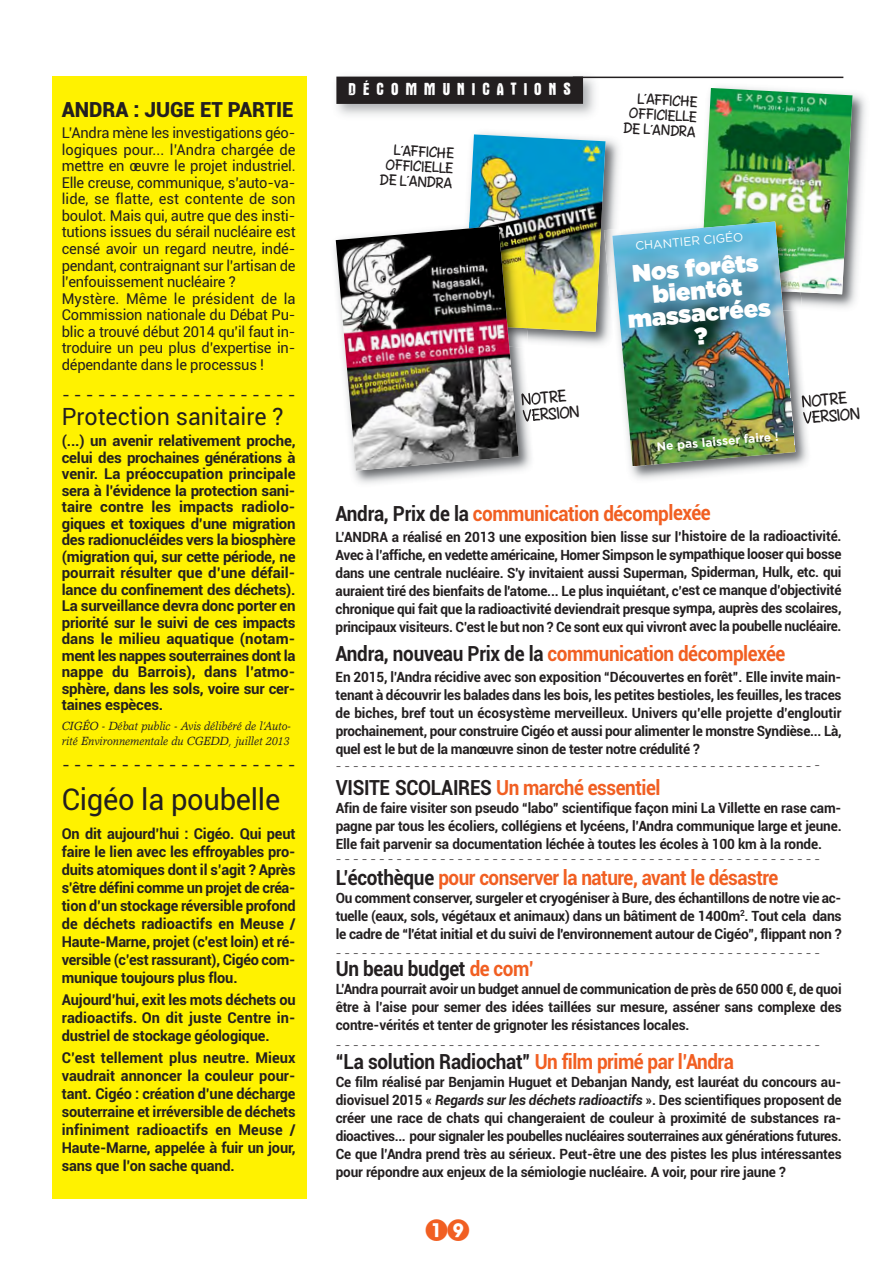
<style>
.page{position:relative;width:893px;height:1263px;background:#fff}
.page>*{position:absolute;margin:0;border:0;box-sizing:border-box;transform-origin:0 0}
.t1{font:30px "Roboto";letter-spacing:-.01em;color:#231f20}
.t2{font:900 24px/22.8px "Gotham";color:#fff;text-align:center}
.t3{font:24px "Roboto";color:#231f20}
.t4{font:700 21px "Roboto";letter-spacing:-.025em;color:#f15f22;scale:.9 1}
.t5{font:700 21px "Roboto";letter-spacing:-.015em;color:#231f20;scale:.9 1}
.t6{font:900 21px "Roboto";color:#231f20}
.t7{font:18px "Roboto";color:#231f20}
.t8{font:18px "Victor";letter-spacing:.4em;color:#fff}
.t9{font:700 15px/16.5px "Roboto";letter-spacing:-.01em;color:#231f20;text-align:justify}
.t10{font:15px/16.5px "Roboto";letter-spacing:-.015em;color:#231f20}
.t11{font:15px/16.5px "Chinacat";color:#231f20}
.t12{font:700 14.25px/18px "Roboto";letter-spacing:-.02em;color:#231f20;text-align:justify;scale:.95 1}
.t13{font:300 14.25px "Roboto";color:#231f20;scale:.95 1}
.t14{font:13.5px/15.1px "Chinacat";color:#231f20;text-align:right}
.t15{font:italic 12px/15px "Garth Graphic";letter-spacing:-.01em;color:#231f20}
.t16{font:700 12px "Gotham";color:#fff}
.t17{font:12px "Gotham";color:#fff}
.s1{color:#231f20}
.s2{color:#f15f22}
.s3{font-style:italic}
</style>
<div class="page">
<img style="left:480px;top:133px;width:132px;height:96px">
<img style="left:334px;top:240px;width:176px;height:244px">
<img style="left:467px;top:134px;width:138px;height:337px">
<img style="left:336px;top:226px;width:183px;height:245px">
<div style="left:52px;top:76px;width:254px;height:1123px;background:#fff200"></div>
<img style="left:717px;top:87px;width:149px;height:217px">
<img style="left:630px;top:466px;width:166px;height:14px">
<img style="left:604px;top:229px;width:8px;height:119px">
<img style="left:612px;top:88px;width:240px;height:378px">
<img style="left:612px;top:221px;width:183px;height:244px">
<img style="left:336px;top:76px;width:267px;height:40px">
<div style="left:336px;top:77px;width:247px;height:27px;background:#231f20"></div>
<hr style="left:573px;top:77px;width:270px;height:1px;background:#231f20">
<h3 class="t6" style="left:62px;top:101px;width:233px">ANDRA : JUGE ET PARTIE</h3>
<p class="t10" style="left:62px;top:126px;width:235px">L’Andra mène les investigations géo&shy;logiques pour... l’Andra chargée de mettre en oeuvre le projet industriel.<br>Elle creuse, communique, s’auto-va&shy;lide, se flatte, est contente de son boulot. Mais qui, autre que des insti&shy;tutions issues du sérail nucléaire est censé avoir un regard neutre, indé&shy;pendant, contraignant sur l’artisan de l’enfouissement nucléaire ?<br>Mystère. Même le président de la Commission nationale du Débat Pu&shy;blic a trouvé début 2014 qu’il faut in&shy;troduire un peu plus d’expertise in&shy;dépendante dans le processus !</p>
<p class="t7" style="left:62px;top:387px;width:235px">- - - - - - - - - - - - - - - - - - - -</p>
<h2 class="t3" style="left:62px;top:406px;width:223px">Protection sanitaire ?</h2>
<p class="t9" style="left:62px;top:434px;width:235px">(...) un avenir relativement proche, celui des prochaines générations à venir. La préoccupation principale sera à l’évidence la protection sani&shy;taire contre les impacts radiolo&shy;giques et toxiques d’une migration des radionucléides vers la biosphère (migration qui, sur cette période, ne pourrait résulter que d’une défail&shy;lance du confinement des déchets).<br>La surveillance devra donc porter en priorité sur le suivi de ces impacts dans le milieu aquatique (notam&shy;ment les nappes souterraines dont la nappe du Barrois), dans l’atmo&shy;sphère, dans les sols, voire sur cer&shy;taines espèces.</p>
<p class="t15" style="left:62px;top:719px;width:231px">CIGÉO - Débat public - Avis délibéré de l’Auto&shy;rité Environnementale du CGEDD, juillet 2013</p>
<p class="t7" style="left:62px;top:758px;width:235px">- - - - - - - - - - - - - - - - - - - -</p>
<h1 class="t1" style="left:62px;top:787px;width:220px">Cigéo la poubelle</h1>
<p class="t9" style="left:62px;top:825px;width:235px;line-height:18px">On dit aujourd’hui : Cigéo. Qui peut faire le lien avec les effroyables pro&shy;duits atomiques dont il s’agit ? Après s’être défini comme un projet de créa&shy;tion d’un stockage réversible profond de déchets radioactifs en Meuse / Haute-Marne, projet (c’est loin) et ré&shy;versible (c’est rassurant), Cigéo com&shy;munique toujours plus flou.</p>
<p class="t9" style="left:62px;top:992px;width:235px;line-height:18px">Aujourd’hui, exit les mots déchets ou radioactifs. On dit juste Centre in&shy;dustriel de stockage géologique.</p>
<p class="t9" style="left:62px;top:1050px;width:235px;line-height:18px">C’est tellement plus neutre. Mieux vaudrait annoncer la couleur pour&shy;tant. Cigéo : création d’une décharge souterraine et irréversible de déchets infiniment radioactifs en Meuse / Haute-Marne, appelée à fuir un jour, sans que l’on sache quand.</p>
<p class="t8" style="left:349px;top:79px;width:224px">DÉCOMMUNICATIONS</p>
<p class="t14" style="left:382px;top:143px;width:74px;rotate:3deg">L’AFFICHE<br>OFFICIELLE<br>DE L’ANDRA</p>
<p class="t11" style="left:521px;top:393px;width:59px;rotate:-5deg">NOTRE<br>VERSION</p>
<p class="t14" style="left:626px;top:92px;width:74px;rotate:3deg">L’AFFICHE<br>OFFICIELLE<br>DE L’ANDRA</p>
<p class="t17" style="left:635px;top:242px;width:110px;rotate:-5deg">CHANTIER CIGÉO</p>
<h2 class="t2" style="left:623px;top:264px;width:145px;rotate:-5deg">Nos forêts bientôt massacrées ?</h2>
<p class="t16" style="left:656px;top:441px;width:124px;rotate:-5deg">Ne pas laisser faire !</p>
<p class="t11" style="left:802px;top:395px;width:59px;rotate:-5deg">NOTRE<br>VERSION</p>
<h3 class="t4" style="left:336px;top:504px;width:418px"><span class="s1">Andra, Prix de la</span> communication décomplexée</h3>
<p class="t12" style="left:336px;top:529px;width:534px">L’ANDRA a réalisé en 2013 une exposition bien lisse sur l’histoire de la radioactivité.<br>Avec à l’affiche, en vedette américaine, Homer Simpson le sympathique looser qui bosse dans une centrale nucléaire. S'y invitaient aussi Superman, Spiderman, Hulk, etc. qui auraient tiré des bienfaits de l'atome... Le plus inquiétant, c’est ce manque d’objectivité chronique qui fait que la radioactivité deviendrait presque sympa, auprès des scolaires, principaux visiteurs. C’est le but non ? Ce sont eux qui vivront avec la poubelle nucléaire.</p>
<h3 class="t4" style="left:336px;top:645px;width:501px"><span class="s1">Andra, nouveau Prix de la</span> communication décomplexée</h3>
<p class="t12" style="left:336px;top:669px;width:534px">En 2015, l’Andra récidive avec son exposition “Découvertes en forêt”. Elle invite main&shy;tenant à découvrir les balades dans les bois, les petites bestioles, les feuilles, les traces de biches, bref tout un écosystème merveilleux. Univers qu’elle projette d’engloutir prochainement, pour construire Cigéo et aussi pour alimenter le monstre Syndièse... Là, quel est le but de la manoeuvre sinon de tester notre crédulité ?</p>
<p class="t13" style="left:336px;top:760px;width:511px">- - - - - - - - - - - - - - - - - - - - - - - - - - - - - - - - - - - - - - - - - - - - - - - - - - - - - - - -</p>
<h3 class="t4" style="left:336px;top:778px;width:362px"><span class="s1">VISITE SCOLAIRES</span> Un marché essentiel</h3>
<p class="t12" style="left:336px;top:800px;width:534px">Afin de faire visiter son pseudo “labo” scientifique façon mini La Villette en rase cam&shy;pagne par tous les écoliers, collégiens et lycéens, l’Andra communique large et jeune.<br>Elle fait parvenir sa documentation léchée à toutes les écoles à 100 km à la ronde.</p>
<p class="t13" style="left:336px;top:853px;width:511px">- - - - - - - - - - - - - - - - - - - - - - - - - - - - - - - - - - - - - - - - - - - - - - - - - - - - - - - -</p>
<h3 class="t4" style="left:336px;top:868px;width:493px"><span class="s1">L’écothèque</span> pour conserver la nature, avant le désastre</h3>
<p class="t12" style="left:336px;top:890px;width:534px">Ou comment conserver, surgeler et cryogéniser à Bure, des échantillons de notre vie ac&shy;tuelle (eaux, sols, végétaux et animaux) dans un bâtiment de 1400m<sup>2</sup>. Tout cela dans le cadre de “l'état initial et du suivi de l'environnement autour de Cigéo”, flippant non ?</p>
<p class="t13" style="left:336px;top:947px;width:511px">- - - - - - - - - - - - - - - - - - - - - - - - - - - - - - - - - - - - - - - - - - - - - - - - - - - - - - - -</p>
<h3 class="t5" style="left:336px;top:960px;width:222px">Un beau budget <span class="s2">de com’</span></h3>
<p class="t12" style="left:336px;top:981px;width:534px">L’Andra pourrait avoir un budget annuel de communication de près de 650 000 €, de quoi être à l’aise pour semer des idées taillées sur mesure, asséner sans complexe des contre-vérités et tenter de grignoter les résistances locales.</p>
<p class="t13" style="left:336px;top:1039px;width:511px">- - - - - - - - - - - - - - - - - - - - - - - - - - - - - - - - - - - - - - - - - - - - - - - - - - - - - - - -</p>
<h3 class="t5" style="left:336px;top:1053px;width:444px">“La solution Radiochat” <span class="s2">Un film primé par l’Andra</span></h3>
<p class="t12" style="left:336px;top:1074px;width:534px">Ce film réalisé par Benjamin Huguet et Debanjan Nandy, est lauréat du concours au&shy;diovisuel 2015 « <span class="s3">Regards sur les déchets radioactifs</span> ». Des scientifiques proposent de créer une race de chats qui changeraient de couleur à proximité de substances ra&shy;dioactives... pour signaler les poubelles nucléaires souterraines aux générations futures.<br>Ce que l’Andra prend très au sérieux. Peut-être une des pistes les plus intéressantes pour répondre aux enjeux de la sémiologie nucléaire. A voir, pour rire jaune ?</p>
</div>
